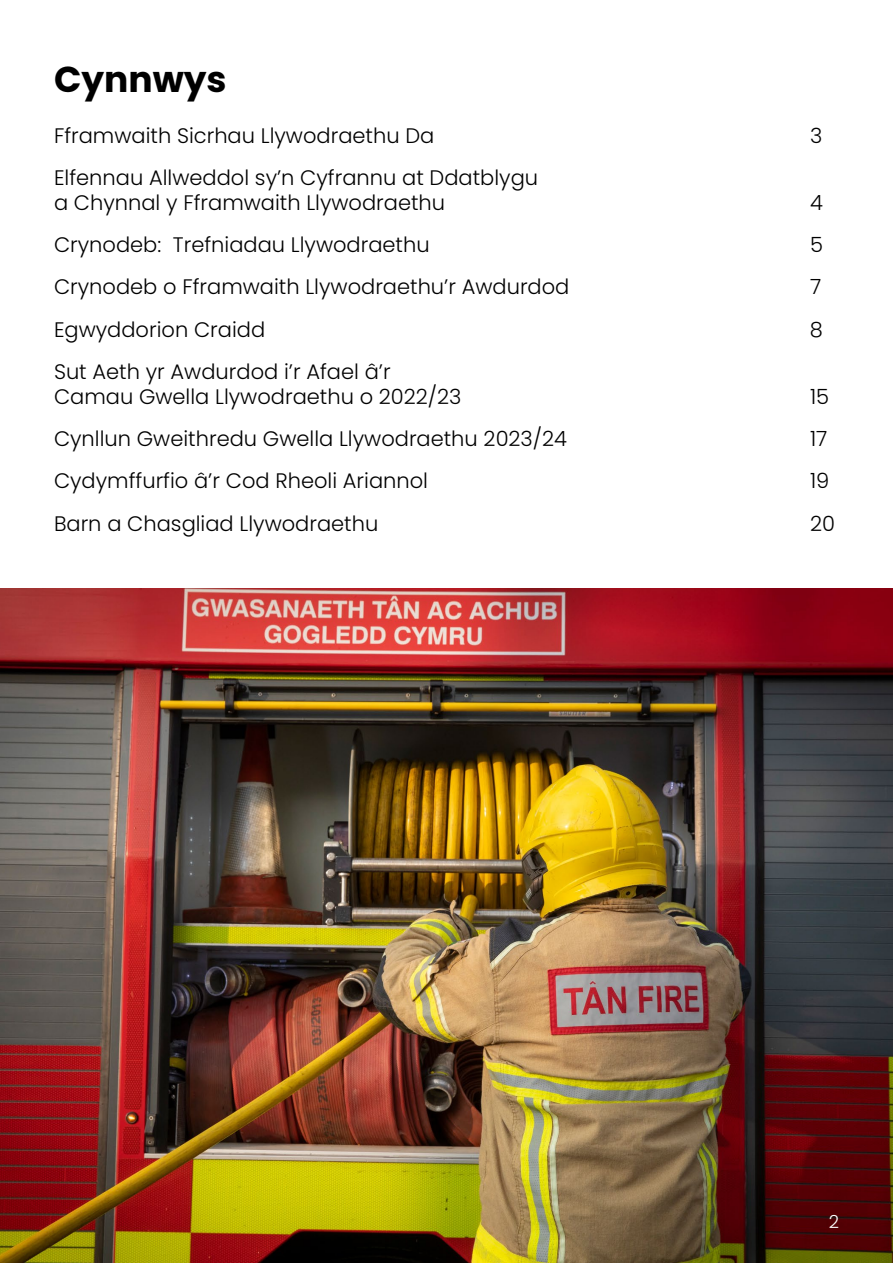
<style>
.page{position:relative;width:893px;height:1263px;background:#fff}
.page>*{position:absolute;margin:0;border:0;box-sizing:border-box;transform-origin:0 0}
.t1{font:700 36px "Poppins";color:#000}
.t2{font:300 21px/25.2px "Poppins";color:#000}
.t3{font:300 18px "Poppins";color:#fff}
</style>
<div class="page">
<img style="left:0;top:588px;width:893px;height:675px">
<h1 class="t1" style="left:54px;top:58px;width:174px">Cynnwys</h1>
<p class="t2" style="left:54px;top:123px;width:382px">Fframwaith Sicrhau Llywodraethu Da</p>
<p class="t2" style="left:810px;top:123px;width:14px">3</p>
<p class="t2" style="left:54px;top:165px;width:486px">Elfennau Allweddol sy’n Cyfrannu at Ddatblygu a Chynnal y Fframwaith Llywodraethu</p>
<p class="t2" style="left:810px;top:190px;width:14px">4</p>
<p class="t2" style="left:54px;top:232px;width:377px">Crynodeb: Trefniadau Llywodraethu</p>
<p class="t2" style="left:810px;top:232px;width:14px">5</p>
<p class="t2" style="left:54px;top:274px;width:517px">Crynodeb o Fframwaith Llywodraethu’r Awdurdod</p>
<p class="t2" style="left:810px;top:274px;width:13px">7</p>
<p class="t2" style="left:54px;top:317px;width:213px">Egwyddorion Craidd</p>
<p class="t2" style="left:810px;top:317px;width:15px">8</p>
<p class="t2" style="left:54px;top:359px;width:409px">Sut Aeth yr Awdurdod i’r Afael â’r<br>Camau Gwella Llywodraethu o 2022/23</p>
<p class="t2" style="left:810px;top:384px;width:21px">15</p>
<p class="t2" style="left:54px;top:426px;width:515px">Cynllun Gweithredu Gwella Llywodraethu 2023/24</p>
<p class="t2" style="left:810px;top:426px;width:19px">17</p>
<p class="t2" style="left:54px;top:469px;width:376px">Cydymffurfio â’r Cod Rheoli Ariannol</p>
<p class="t2" style="left:810px;top:469px;width:21px">19</p>
<p class="t2" style="left:54px;top:511px;width:326px">Barn a Chasgliad Llywodraethu</p>
<p class="t2" style="left:810px;top:511px;width:26px">20</p>
<p class="t3" style="left:829px;top:1211px;width:12px">2</p>
</div>
